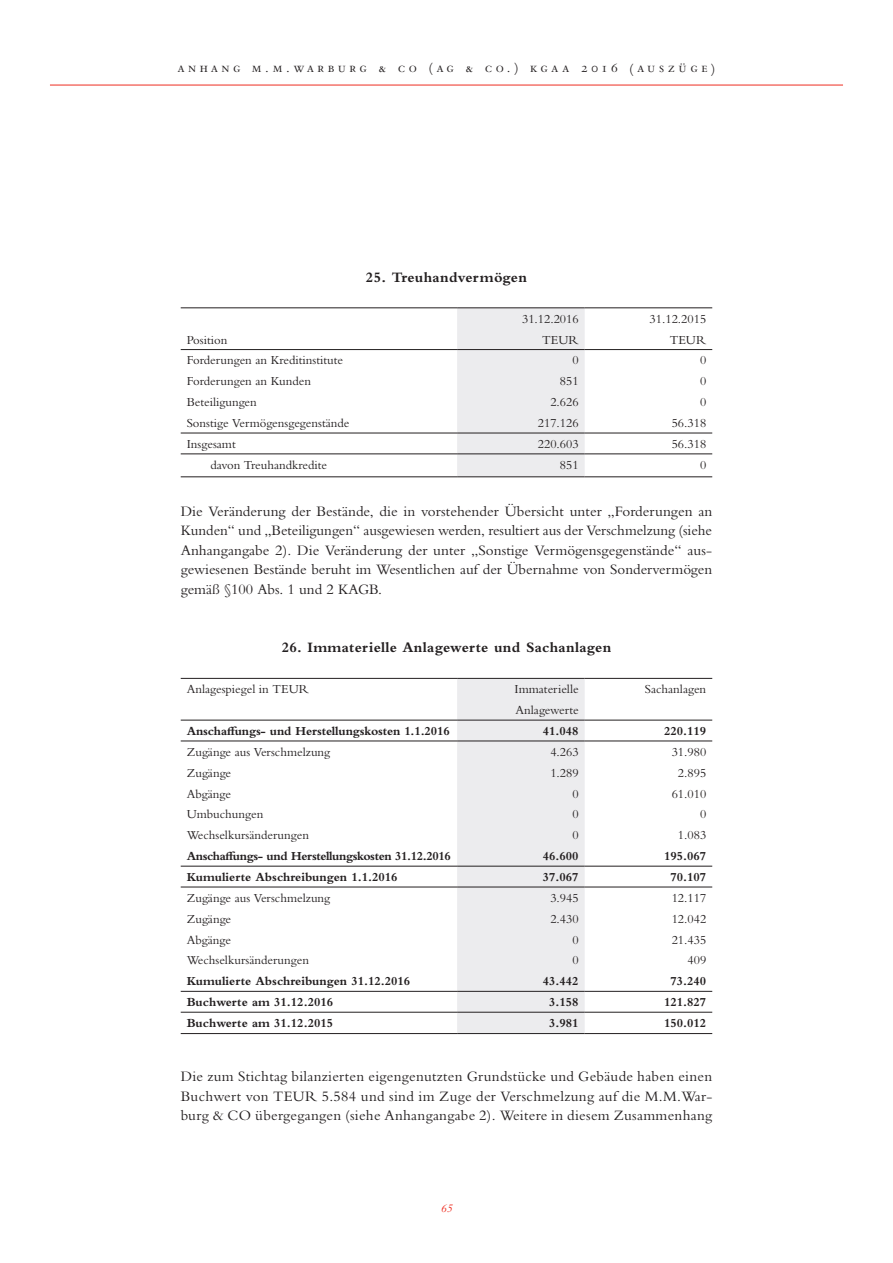
<style>
.page{position:relative;width:893px;height:1263px;background:#fff}
.page>*{position:absolute;margin:0;border:0;box-sizing:border-box;transform-origin:0 0}
.t1{font:15px/19.5px "Bembo MT Pro";letter-spacing:.02em;color:#231f20;text-align:justify}
.t2{font:700 15px "Bembo MT Pro";letter-spacing:.02em;color:#231f20}
.t3{font:14.25px "Bembo MT Pro";letter-spacing:.24em;color:#231f20}
.t4{font:12.75px "Bembo MT Pro";color:#231f20}
.t5{font:700 12.75px "Bembo MT Pro";color:#231f20}
.t6{font:700 12.75px "Bembo MT Pro";letter-spacing:-.03em;color:#231f20}
.t7{font:italic 12px "Bembo MT Pro";color:#ee2e22}
</style>
<div class="page">
<hr style="left:50px;top:85px;width:793px;height:1px;background:#ee2e22">
<div style="left:457px;top:308px;width:128px;height:168px;background:#ececee"></div>
<hr style="left:181px;top:307px;width:276px;height:1px;background:#231f20">
<hr style="left:457px;top:307px;width:128px;height:1px;background:#231f20">
<hr style="left:585px;top:307px;width:127px;height:1px;background:#231f20">
<hr style="left:181px;top:349px;width:276px;height:1px;background:#231f20">
<hr style="left:457px;top:349px;width:128px;height:1px;background:#231f20">
<hr style="left:585px;top:349px;width:127px;height:1px;background:#231f20">
<hr style="left:181px;top:433px;width:276px;height:1px;background:#231f20">
<hr style="left:457px;top:433px;width:128px;height:1px;background:#231f20">
<hr style="left:585px;top:433px;width:127px;height:1px;background:#231f20">
<hr style="left:181px;top:454px;width:276px;height:1px;background:#231f20">
<hr style="left:457px;top:454px;width:128px;height:1px;background:#231f20">
<hr style="left:585px;top:454px;width:127px;height:1px;background:#231f20">
<hr style="left:181px;top:476px;width:276px;height:1px;background:#231f20">
<hr style="left:457px;top:476px;width:128px;height:1px;background:#231f20">
<hr style="left:585px;top:476px;width:127px;height:1px;background:#231f20">
<div style="left:457px;top:679px;width:128px;height:354px;background:#ececee"></div>
<hr style="left:181px;top:678px;width:276px;height:1px;background:#231f20">
<hr style="left:457px;top:678px;width:128px;height:1px;background:#231f20">
<hr style="left:585px;top:678px;width:127px;height:1px;background:#231f20">
<hr style="left:181px;top:1033px;width:276px;height:1px;background:#231f20">
<hr style="left:457px;top:1033px;width:128px;height:1px;background:#231f20">
<hr style="left:585px;top:1033px;width:127px;height:1px;background:#231f20">
<hr style="left:181px;top:991px;width:276px;height:1px;background:#231f20">
<hr style="left:457px;top:991px;width:128px;height:1px;background:#231f20">
<hr style="left:585px;top:991px;width:127px;height:1px;background:#231f20">
<hr style="left:181px;top:1012px;width:276px;height:1px;background:#231f20">
<hr style="left:457px;top:1012px;width:128px;height:1px;background:#231f20">
<hr style="left:585px;top:1012px;width:127px;height:1px;background:#231f20">
<hr style="left:181px;top:720px;width:276px;height:1px;background:#231f20">
<hr style="left:457px;top:720px;width:128px;height:1px;background:#231f20">
<hr style="left:585px;top:720px;width:127px;height:1px;background:#231f20">
<hr style="left:181px;top:741px;width:276px;height:1px;background:#231f20">
<hr style="left:457px;top:741px;width:128px;height:1px;background:#231f20">
<hr style="left:585px;top:741px;width:127px;height:1px;background:#231f20">
<hr style="left:181px;top:866px;width:276px;height:1px;background:#231f20">
<hr style="left:457px;top:866px;width:128px;height:1px;background:#231f20">
<hr style="left:585px;top:866px;width:127px;height:1px;background:#231f20">
<hr style="left:181px;top:887px;width:276px;height:1px;background:#231f20">
<hr style="left:457px;top:887px;width:128px;height:1px;background:#231f20">
<hr style="left:585px;top:887px;width:127px;height:1px;background:#231f20">
<p class="t3" style="left:178px;top:60px;width:539px">anhang m.m.warburg &amp; co (ag &amp; co.) kgaa 2016 (auszüge)</p>
<p class="t2" style="left:366px;top:269px;width:163px">25. Treuhandvermögen</p>
<p class="t4" style="left:522px;top:311px;width:58px">31.12.2016</p>
<p class="t4" style="left:650px;top:311px;width:58px">31.12.2015</p>
<p class="t4" style="left:187px;top:332px;width:42px">Position</p>
<p class="t4" style="left:542px;top:332px;width:38px">TEUR</p>
<p class="t4" style="left:670px;top:332px;width:38px">TEUR</p>
<p class="t4" style="left:187px;top:353px;width:158px">Forderungen an Kreditinstitute</p>
<p class="t4" style="left:572px;top:353px;width:8px">0</p>
<p class="t4" style="left:700px;top:353px;width:8px">0</p>
<p class="t4" style="left:187px;top:374px;width:126px">Forderungen an Kunden</p>
<p class="t4" style="left:560px;top:374px;width:20px">851</p>
<p class="t4" style="left:700px;top:374px;width:8px">0</p>
<p class="t4" style="left:187px;top:395px;width:72px">Beteiligungen</p>
<p class="t4" style="left:550px;top:395px;width:30px">2.626</p>
<p class="t4" style="left:700px;top:395px;width:8px">0</p>
<p class="t4" style="left:187px;top:416px;width:164px">Sonstige Vermögensgegenstände</p>
<p class="t4" style="left:538px;top:416px;width:42px">217.126</p>
<p class="t4" style="left:672px;top:416px;width:36px">56.318</p>
<p class="t4" style="left:187px;top:436px;width:51px">Insgesamt</p>
<p class="t4" style="left:538px;top:436px;width:42px">220.603</p>
<p class="t4" style="left:672px;top:436px;width:36px">56.318</p>
<p class="t4" style="left:210px;top:457px;width:118px">davon Treuhandkredite</p>
<p class="t4" style="left:560px;top:457px;width:20px">851</p>
<p class="t4" style="left:700px;top:457px;width:8px">0</p>
<p class="t1" style="left:181px;top:501px;width:533px">Die Veränderung der Bestände, die in vorstehender Übersicht unter „Forderungen an Kunden“ und „Beteiligungen“ ausgewiesen werden, resultiert aus der Verschmelzung (siehe Anhangangabe 2). Die Veränderung der unter „Sonstige Vermögensgegenstände“ aus&shy;gewiesenen Bestände beruht im Wesentlichen auf der Übernahme von Sondervermögen gemäß §100 Abs. 1 und 2 KAGB.</p>
<p class="t2" style="left:282px;top:639px;width:331px">26. Immaterielle Anlagewerte und Sachanlagen</p>
<p class="t4" style="left:187px;top:682px;width:124px">Anlagespiegel in TEUR</p>
<p class="t4" style="left:514px;top:682px;width:66px">Immaterielle</p>
<p class="t4" style="left:645px;top:682px;width:63px">Sachanlagen</p>
<p class="t4" style="left:516px;top:703px;width:65px">Anlagewerte</p>
<p class="t5" style="left:187px;top:724px;width:264px">Anschaffungs- und Herstellungskosten 1.1.2016</p>
<p class="t5" style="left:543px;top:724px;width:37px">41.048</p>
<p class="t5" style="left:664px;top:724px;width:44px">220.119</p>
<p class="t4" style="left:187px;top:744px;width:145px">Zugänge aus Verschmelzung</p>
<p class="t4" style="left:550px;top:744px;width:30px">4.263</p>
<p class="t4" style="left:672px;top:744px;width:36px">31.980</p>
<p class="t4" style="left:187px;top:765px;width:46px">Zugänge</p>
<p class="t4" style="left:550px;top:765px;width:30px">1.289</p>
<p class="t4" style="left:678px;top:765px;width:30px">2.895</p>
<p class="t4" style="left:187px;top:786px;width:46px">Abgänge</p>
<p class="t4" style="left:572px;top:786px;width:8px">0</p>
<p class="t4" style="left:672px;top:786px;width:36px">61.010</p>
<p class="t4" style="left:187px;top:807px;width:78px">Umbuchungen</p>
<p class="t4" style="left:572px;top:807px;width:8px">0</p>
<p class="t4" style="left:700px;top:807px;width:8px">0</p>
<p class="t4" style="left:187px;top:828px;width:124px">Wechselkursänderungen</p>
<p class="t4" style="left:572px;top:828px;width:8px">0</p>
<p class="t4" style="left:678px;top:828px;width:30px">1.083</p>
<p class="t6" style="left:187px;top:849px;width:266px">Anschaffungs- und Herstellungskosten 31.12.2016</p>
<p class="t5" style="left:543px;top:849px;width:37px">46.600</p>
<p class="t5" style="left:664px;top:849px;width:44px">195.067</p>
<p class="t5" style="left:187px;top:870px;width:212px">Kumulierte Abschreibungen 1.1.2016</p>
<p class="t5" style="left:543px;top:870px;width:37px">37.067</p>
<p class="t5" style="left:670px;top:870px;width:37px">70.107</p>
<p class="t4" style="left:187px;top:890px;width:145px">Zugänge aus Verschmelzung</p>
<p class="t4" style="left:550px;top:890px;width:30px">3.945</p>
<p class="t4" style="left:672px;top:890px;width:36px">12.117</p>
<p class="t4" style="left:187px;top:911px;width:46px">Zugänge</p>
<p class="t4" style="left:550px;top:911px;width:30px">2.430</p>
<p class="t4" style="left:672px;top:911px;width:36px">12.042</p>
<p class="t4" style="left:187px;top:932px;width:46px">Abgänge</p>
<p class="t4" style="left:572px;top:932px;width:8px">0</p>
<p class="t4" style="left:672px;top:932px;width:36px">21.435</p>
<p class="t4" style="left:187px;top:953px;width:124px">Wechselkursänderungen</p>
<p class="t4" style="left:572px;top:953px;width:8px">0</p>
<p class="t4" style="left:687px;top:953px;width:20px">409</p>
<p class="t5" style="left:187px;top:974px;width:225px">Kumulierte Abschreibungen 31.12.2016</p>
<p class="t5" style="left:543px;top:974px;width:37px">43.442</p>
<p class="t5" style="left:670px;top:974px;width:37px">73.240</p>
<p class="t5" style="left:187px;top:995px;width:148px">Buchwerte am 31.12.2016</p>
<p class="t5" style="left:549px;top:995px;width:31px">3.158</p>
<p class="t5" style="left:664px;top:995px;width:44px">121.827</p>
<p class="t5" style="left:187px;top:1016px;width:148px">Buchwerte am 31.12.2015</p>
<p class="t5" style="left:549px;top:1016px;width:31px">3.981</p>
<p class="t5" style="left:664px;top:1016px;width:44px">150.012</p>
<p class="t1" style="left:181px;top:1067px;width:533px">Die zum Stichtag bilanzierten eigengenutzten Grundstücke und Gebäude haben einen Buchwert von TEUR 5.584 und sind im Zuge der Verschmelzung auf die M.M.War&shy;burg &amp; CO übergegangen (siehe Anhangangabe 2). Weitere in diesem Zusammenhang</p>
<p class="t7" style="left:440px;top:1201px;width:14px">65</p>
</div>
